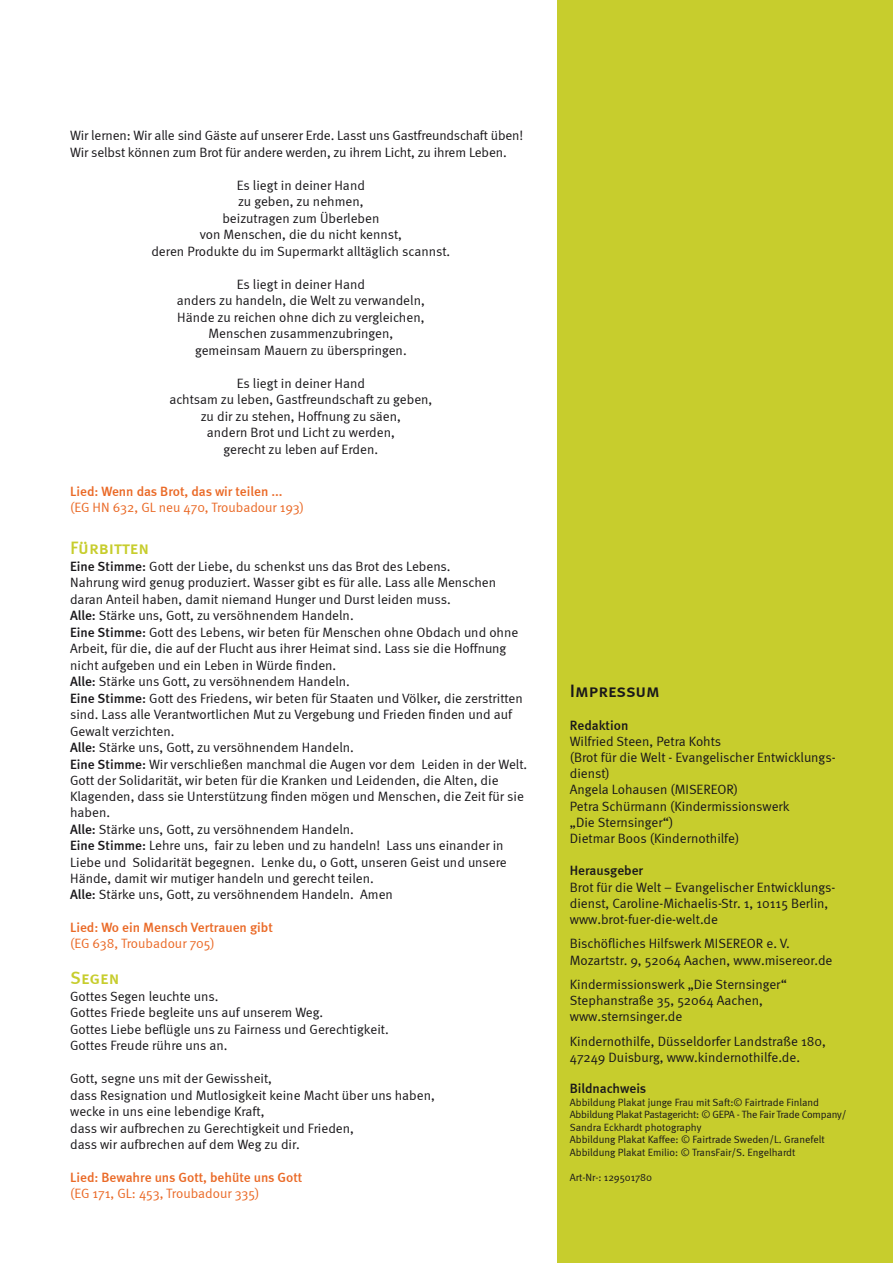
<style>
.page{position:relative;width:893px;height:1263px;background:#fff}
.page>*{position:absolute;margin:0;border:0;box-sizing:border-box;transform-origin:0 0}
.t1{font:18px "Meta Medium Caps";color:#c7cd2d}
.t2{font:18px "Meta Medium Caps";letter-spacing:-.005em;color:#19171a}
.t3{font:13.5px/16.5px "Meta Normal";color:#19171a}
.t4{font:500 13.5px "Meta";color:#ea6926}
.t5{font:13.5px "Meta Normal";color:#ea6926}
.t6{font:500 13.5px "Meta";color:#19171a}
.t7{font:10.5px/12.6px "Meta Normal";letter-spacing:-.005em;color:#19171a}
.s1{font-family:"Meta";font-weight:500}
</style>
<div class="page">
<div style="left:557px;top:0;width:336px;height:1263px;background:#c7cd2d"></div>
<p class="t3" style="left:70px;top:127px;width:455px">Wir lernen: Wir alle sind Gäste auf unserer Erde. Lasst uns Gastfreundschaft üben!<br>Wir selbst können zum Brot für andere werden, zu ihrem Licht, zu ihrem Leben.</p>
<p class="t3" style="left:151px;top:177px;width:300px;text-align:center">Es liegt in deiner Hand<br>zu geben, zu nehmen,<br>beizutragen zum Überleben<br>von Menschen, die du nicht kennst,<br>deren Produkte du im Supermarkt alltäglich scannst.</p>
<p class="t3" style="left:177px;top:276px;width:249px;text-align:center">Es liegt in deiner Hand<br>anders zu handeln, die Welt zu verwandeln, Hände zu reichen ohne dich zu vergleichen, Menschen zusammenzubringen, gemeinsam Mauern zu überspringen.</p>
<p class="t3" style="left:169px;top:375px;width:265px;text-align:center">Es liegt in deiner Hand<br>achtsam zu leben, Gastfreundschaft zu geben, zu dir zu stehen, Hoffnung zu säen,<br>andern Brot und Licht zu werden,<br>gerecht zu leben auf Erden.</p>
<p class="t4" style="left:70px;top:483px;width:214px">Lied: Wenn das Brot, das wir teilen ...</p>
<p class="t5" style="left:70px;top:500px;width:235px">(EG HN 632, GL neu 470, Troubadour 193)</p>
<h1 class="t1" style="left:70px;top:537px;width:80px">Fürbitten</h1>
<p class="t3" style="left:70px;top:558px;width:459px"><span class="s1">Eine Stimme:</span> Gott der Liebe, du schenkst uns das Brot des Lebens.<br>Nahrung wird genug produziert. Wasser gibt es für alle. Lass alle Menschen daran Anteil haben, damit niemand Hunger und Durst leiden muss.<br><span class="s1">Alle:</span> Stärke uns, Gott, zu versöhnendem Handeln.<br><span class="s1">Eine Stimme:</span> Gott des Lebens, wir beten für Menschen ohne Obdach und ohne Arbeit, für die, die auf der Flucht aus ihrer Heimat sind. Lass sie die Hoffnung nicht aufgeben und ein Leben in Würde finden.<br><span class="s1">Alle:</span> Stärke uns Gott, zu versöhnendem Handeln.<br><span class="s1">Eine Stimme:</span> Gott des Friedens, wir beten für Staaten und Völker, die zerstritten sind. Lass alle Verantwortlichen Mut zu Vergebung und Frieden finden und auf Gewalt verzichten.<br><span class="s1">Alle:</span> Stärke uns, Gott, zu versöhnendem Handeln.<br><span class="s1">Eine Stimme:</span> Wir verschließen manchmal die Augen vor dem Leiden in der Welt.<br>Gott der Solidarität, wir beten für die Kranken und Leidenden, die Alten, die Klagenden, dass sie Unterstützung finden mögen und Menschen, die Zeit für sie haben.<br><span class="s1">Alle:</span> Stärke uns, Gott, zu versöhnendem Handeln.<br><span class="s1">Eine Stimme:</span> Lehre uns, fair zu leben und zu handeln! Lass uns einander in Liebe und Solidarität begegnen. Lenke du, o Gott, unseren Geist und unsere Hände, damit wir mutiger handeln und gerecht teilen.<br><span class="s1">Alle:</span> Stärke uns, Gott, zu versöhnendem Handeln. Amen</p>
<p class="t4" style="left:70px;top:919px;width:204px">Lied: Wo ein Mensch Vertrauen gibt</p>
<p class="t5" style="left:70px;top:935px;width:146px">(EG 638, Troubadour 705)</p>
<h1 class="t1" style="left:70px;top:968px;width:51px">Segen</h1>
<p class="t3" style="left:70px;top:988px;width:320px">Gottes Segen leuchte uns.<br>Gottes Friede begleite uns auf unserem Weg.<br>Gottes Liebe beflügle uns zu Fairness und Gerechtigkeit.<br>Gottes Freude rühre uns an.</p>
<p class="t3" style="left:70px;top:1070px;width:366px">Gott, segne uns mit der Gewissheit,<br>dass Resignation und Mutlosigkeit keine Macht über uns haben, wecke in uns eine lebendige Kraft,<br>dass wir aufbrechen zu Gerechtigkeit und Frieden,<br>dass wir aufbrechen auf dem Weg zu dir.</p>
<p class="t4" style="left:70px;top:1169px;width:234px">Lied: Bewahre uns Gott, behüte uns Gott</p>
<p class="t5" style="left:70px;top:1186px;width:191px">(EG 171, GL: 453, Troubadour 335)</p>
<h1 class="t2" style="left:570px;top:680px;width:92px">Impressum</h1>
<p class="t6" style="left:570px;top:717px;width:60px">Redaktion</p>
<p class="t3" style="left:570px;top:733px;width:267px">Wilfried Steen, Petra Kohts<br>(Brot für die Welt - Evangelischer Entwicklungs&shy;dienst)<br>Angela Lohausen (MISEREOR)<br>Petra Schürmann (Kindermissionswerk<br>„Die Sternsinger“)<br>Dietmar Boos (Kindernothilfe)</p>
<p class="t6" style="left:570px;top:863px;width:75px">Herausgeber</p>
<p class="t3" style="left:570px;top:879px;width:267px">Brot für die Welt – Evangelischer Entwicklungs&shy;dienst, Caroline-Michaelis-Str. 1, 10115 Berlin, www.brot-fuer-die-welt.de</p>
<p class="t3" style="left:570px;top:935px;width:264px">Bischöfliches Hilfswerk MISEREOR e. V.<br>Mozartstr. 9, 52064 Aachen, www.misereor.de</p>
<p class="t3" style="left:570px;top:976px;width:219px">Kindermissionswerk „Die Sternsinger“<br>Stephanstraße 35, 52064 Aachen, www.sternsinger.de</p>
<p class="t3" style="left:570px;top:1032px;width:257px">Kindernothilfe, Düsseldorfer Landstraße 180,<br>47249 Duisburg, www.kindernothilfe.de.</p>
<p class="t6" style="left:570px;top:1080px;width:78px">Bildnachweis</p>
<p class="t7" style="left:570px;top:1095px;width:278px">Abbildung Plakat junge Frau mit Saft:© Fairtrade Finland Abbildung Plakat Pastagericht: © GEPA - The Fair Trade Company/ Sandra Eckhardt photography<br>Abbildung Plakat Kaffee: © Fairtrade Sweden/L. Granefelt Abbildung Plakat Emilio: © TransFair/S. Engelhardt</p>
<p class="t7" style="left:570px;top:1171px;width:84px">Art-Nr-: 129501780</p>
</div>
